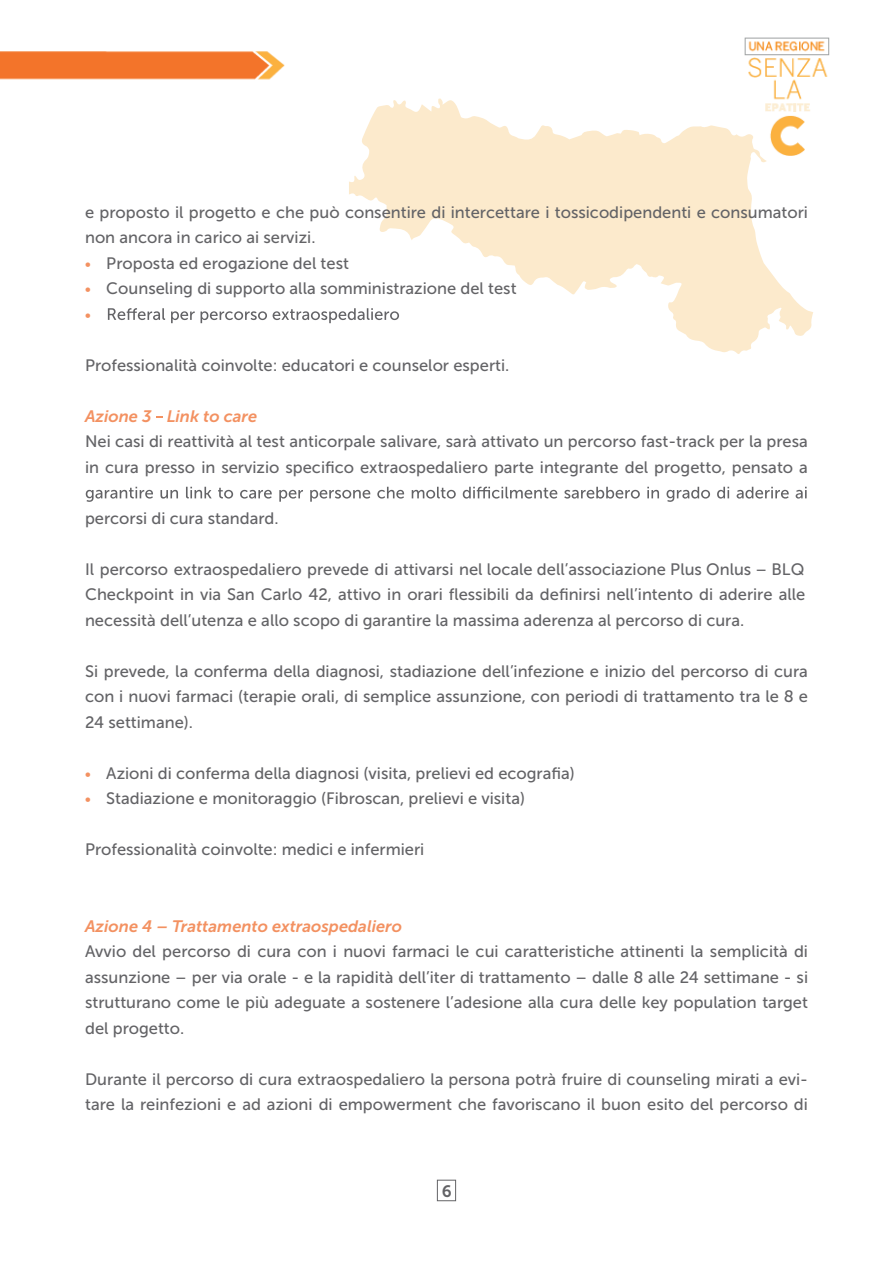
<style>
.page{position:relative;width:893px;height:1263px;background:#fff}
.page>*{position:absolute;margin:0;border:0;box-sizing:border-box;transform-origin:0 0}
.t1{font:16.5px/25.5px "Museo Sans 500";color:#636366}
.t2{font:italic 16.5px "Museo Sans 700";color:#f39161}
.t3{font:16.5px "Calibre";color:#f39161}
.t4{font:16.5px "Museo Sans 700";color:#636366}
.s1{font-family:"Calibre";color:#f39161}
</style>
<div class="page">
<img style="left:0;top:51px;width:285px;height:29px">
<img style="left:744px;top:37px;width:86px;height:61px">
<svg style="left:349px;top:98px;width:464px;height:256px;fill:#fceacc"></svg>
<svg style="left:108px;top:308px;width:291px;height:15px"></svg>
<svg style="left:86px;top:487px;width:721px;height:15px"></svg>
<div style="left:437px;top:1180px;width:19px;height:21px;border:1px solid #636366"></div>
<p class="t1" style="left:85px;top:200px;width:724px">e proposto il progetto e che può consentire di intercettare i tossicodipendenti e consumatori non ancora in carico ai servizi.</p>
<p class="t1" style="left:85px;top:250px;width:265px"><span class="s1">•</span> Proposta ed erogazione del test</p>
<p class="t1" style="left:85px;top:276px;width:433px"><span class="s1">•</span> Counseling di supporto alla somministrazione del test</p>
<p class="t3" style="left:85px;top:305px;width:7px">•</p>
<p class="t1" style="left:85px;top:352px;width:426px">Professionalità coinvolte: educatori e counselor esperti.</p>
<p class="t2" style="left:85px;top:407px;width:174px">Azione 3 Link to care</p>
<p class="t1" style="left:85px;top:429px;width:724px">Nei casi di reattività al test anticorpale salivare, sarà attivato un percorso fast-track per la presa in cura presso in servizio specifico extraospedaliero parte integrante del progetto, pensato a</p>
<p class="t1" style="left:85px;top:505px;width:195px">percorsi di cura standard.</p>
<p class="t1" style="left:85px;top:556px;width:721px">Il percorso extraospedaliero prevede di attivarsi nel locale dell’associazione Plus Onlus – BLQ</p>
<p class="t1" style="left:85px;top:607px;width:661px">necessità dell’utenza e allo scopo di garantire la massima aderenza al percorso di cura.</p>
<p class="t1" style="left:85px;top:658px;width:724px;text-align:justify">Si prevede, la conferma della diagnosi, stadiazione dell’infezione e inizio del percorso di cura con i nuovi farmaci (terapie orali, di semplice assunzione, con periodi di trattamento tra le 8 e 24 settimane).</p>
<p class="t1" style="left:85px;top:760px;width:491px"><span class="s1">•</span> Azioni di conferma della diagnosi (visita, prelievi ed ecografia)</p>
<p class="t1" style="left:85px;top:786px;width:441px"><span class="s1">•</span> Stadiazione e monitoraggio (Fibroscan, prelievi e visita)</p>
<p class="t1" style="left:85px;top:837px;width:341px">Professionalità coinvolte: medici e infermieri</p>
<p class="t1" style="left:85px;top:582px;width:722px">Checkpoint in via San Carlo 42, attivo in orari flessibili da definirsi nell’intento di aderire alle</p>
<p class="t2" style="left:85px;top:917px;width:319px">Azione 4 – Trattamento extraospedaliero</p>
<p class="t1" style="left:85px;top:939px;width:724px;text-align:justify">Avvio del percorso di cura con i nuovi farmaci le cui caratteristiche attinenti la semplicità di assunzione – per via orale - e la rapidità dell’iter di trattamento – dalle 8 alle 24 settimane - si strutturano come le più adeguate a sostenere l’adesione alla cura delle key population target del progetto.</p>
<p class="t1" style="left:85px;top:1066px;width:724px">Durante il percorso di cura extraospedaliero la persona potrà fruire di counseling mirati a evi&shy;tare la reinfezioni e ad azioni di empowerment che favoriscano il buon esito del percorso di</p>
<p class="t4" style="left:442px;top:1182px;width:11px">6</p>
</div>
